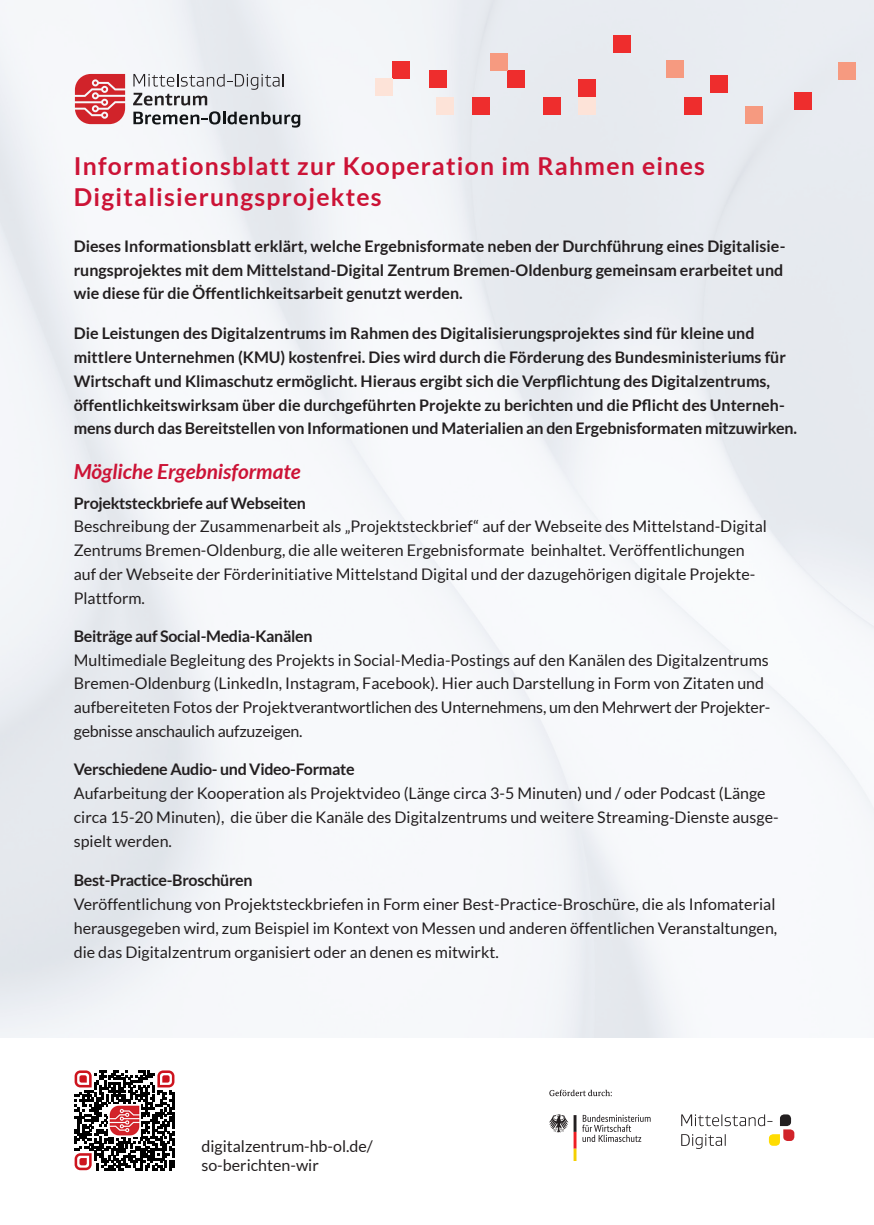
<style>
.page{position:relative;width:874px;height:1225px;background:#fff}
.page>*{position:absolute;margin:0;border:0;box-sizing:border-box;transform-origin:0 0}
.t1{font:700 24.8px/31.2px "Lato";letter-spacing:.05em;color:#cc1336}
.t2{font:italic 700 20.8px "Lato";color:#cc1336}
.t3{font:16px/23.8px "Lato";color:#231f20}
.t4{font:700 16px/23.8px "Lato";color:#231f20}
.t5{font:700 16px "Lato";letter-spacing:-.02em;color:#231f20}
</style>
<div class="page">
<img style="left:0;top:1px;width:873px;height:1036px">
<svg style="left:75px;top:74px;width:50px;height:50px"></svg>
<svg style="left:133px;top:74px;width:167px;height:54px"></svg>
<div style="left:793px;top:93px;width:18px;height:17px;background:#ee2d2d"></div>
<div style="left:429px;top:70px;width:18px;height:18px;background:#ee2d2d"></div>
<div style="left:507px;top:70px;width:17px;height:18px;background:#ee2d2d"></div>
<div style="left:612px;top:35px;width:18px;height:18px;background:#ee2d2d"></div>
<div style="left:471px;top:97px;width:18px;height:18px;background:#ee2d2d"></div>
<div style="left:577px;top:79px;width:18px;height:18px;background:#ee2d2d"></div>
<div style="left:392px;top:61px;width:18px;height:18px;background:#ee2d2d"></div>
<div style="left:709px;top:75px;width:18px;height:18px;background:#ee2d2d"></div>
<div style="left:542px;top:97px;width:18px;height:18px;background:#ee2d2d"></div>
<div style="left:683px;top:97px;width:18px;height:18px;background:#ee2d2d"></div>
<div style="left:665px;top:60px;width:18px;height:18px;background:#f69a80"></div>
<div style="left:577px;top:97px;width:18px;height:18px;background:#fde3d8"></div>
<div style="left:436px;top:97px;width:18px;height:18px;background:#fde3d8"></div>
<div style="left:374px;top:79px;width:18px;height:17px;background:#fde3d8"></div>
<div style="left:837px;top:62px;width:18px;height:17px;background:#f69a80"></div>
<div style="left:489px;top:53px;width:18px;height:17px;background:#f69a80"></div>
<div style="left:745px;top:106px;width:17px;height:17px;background:#f69a80"></div>
<svg style="left:74px;top:1074px;width:101px;height:97px"></svg>
<svg style="left:75px;top:1070px;width:99px;height:100px"></svg>
<img style="left:109px;top:1104px;width:31px;height:32px">
<svg style="left:549px;top:1089px;width:62px;height:7px"></svg>
<svg style="left:549px;top:1114px;width:27px;height:46px"></svg>
<svg style="left:582px;top:1114px;width:68px;height:28px"></svg>
<svg style="left:681px;top:1114px;width:113px;height:34px"></svg>
<p class="t1" style="left:74px;top:150px;width:632px">Informationsblatt zur Kooperation im Rahmen eines<br>Digitalisierungsprojektes</p>
<p class="t4" style="left:74px;top:234px;width:713px">Dieses Informationsblatt erklärt, welche Ergebnisformate neben der Durchführung eines Digitalisie&shy;rungsprojektes mit dem Mittelstand-Digital Zentrum Bremen-Oldenburg gemeinsam erarbeitet und wie diese für die Öffentlichkeitsarbeit genutzt werden.</p>
<p class="t4" style="left:74px;top:321px;width:724px">Die Leistungen des Digitalzentrums im Rahmen des Digitalisierungsprojektes sind für kleine und mittlere Unternehmen (KMU) kostenfrei. Dies wird durch die Förderung des Bundesministeriums für Wirtschaft und Klimaschutz ermöglicht. Hieraus ergibt sich die Verpflichtung des Digitalzentrums, öffentlichkeitswirksam über die durchgeführten Projekte zu berichten und die Pflicht des Unterneh&shy;mens durch das Bereitstellen von Informationen und Materialien an den Ergebnisformaten mitzuwirken.</p>
<p class="t2" style="left:74px;top:459px;width:228px">Mögliche Ergebnisformate</p>
<p class="t5" style="left:74px;top:494px;width:233px">Projektsteckbriefe auf Webseiten</p>
<p class="t3" style="left:74px;top:514px;width:694px">Beschreibung der Zusammenarbeit als „Projektsteckbrief“ auf der Webseite des Mittelstand-Digital Zentrums Bremen-Oldenburg, die alle weiteren Ergebnisformate beinhaltet. Veröffentlichungen auf der Webseite der Förderinitiative Mittelstand Digital und der dazugehörigen digitale Projekte-Plattform.</p>
<p class="t5" style="left:74px;top:627px;width:240px">Beiträge auf Social-Media-Kanälen</p>
<p class="t3" style="left:74px;top:648px;width:696px">Multimediale Begleitung des Projekts in Social-Media-Postings auf den Kanälen des Digitalzentrums Bremen-Oldenburg (LinkedIn, Instagram, Facebook). Hier auch Darstellung in Form von Zitaten und aufbereiteten Fotos der Projektverantwortlichen des Unternehmens, um den Mehrwert der Projekter&shy;gebnisse anschaulich aufzuzeigen.</p>
<p class="t5" style="left:74px;top:760px;width:282px">Verschiedene Audio- und Video-Formate</p>
<p class="t3" style="left:74px;top:781px;width:706px">Aufarbeitung der Kooperation als Projektvideo (Länge circa 3-5 Minuten) und / oder Podcast (Länge circa 15-20 Minuten), die über die Kanäle des Digitalzentrums und weitere Streaming-Dienste ausge&shy;spielt werden.</p>
<p class="t5" style="left:74px;top:870px;width:180px">Best-Practice-Broschüren</p>
<p class="t3" style="left:74px;top:891px;width:704px;text-align:justify">Veröffentlichung von Projektsteckbriefen in Form einer Best-Practice-Broschüre, die als Infomaterial herausgegeben wird, zum Beispiel im Kontext von Messen und anderen öffentlichen Veranstaltungen, die das Digitalzentrum organisiert oder an denen es mitwirkt.</p>
<p class="t3" style="left:201px;top:1136px;width:173px;line-height:19.2px">digitalzentrum-hb-ol.de/ so-berichten-wir</p>
</div>
